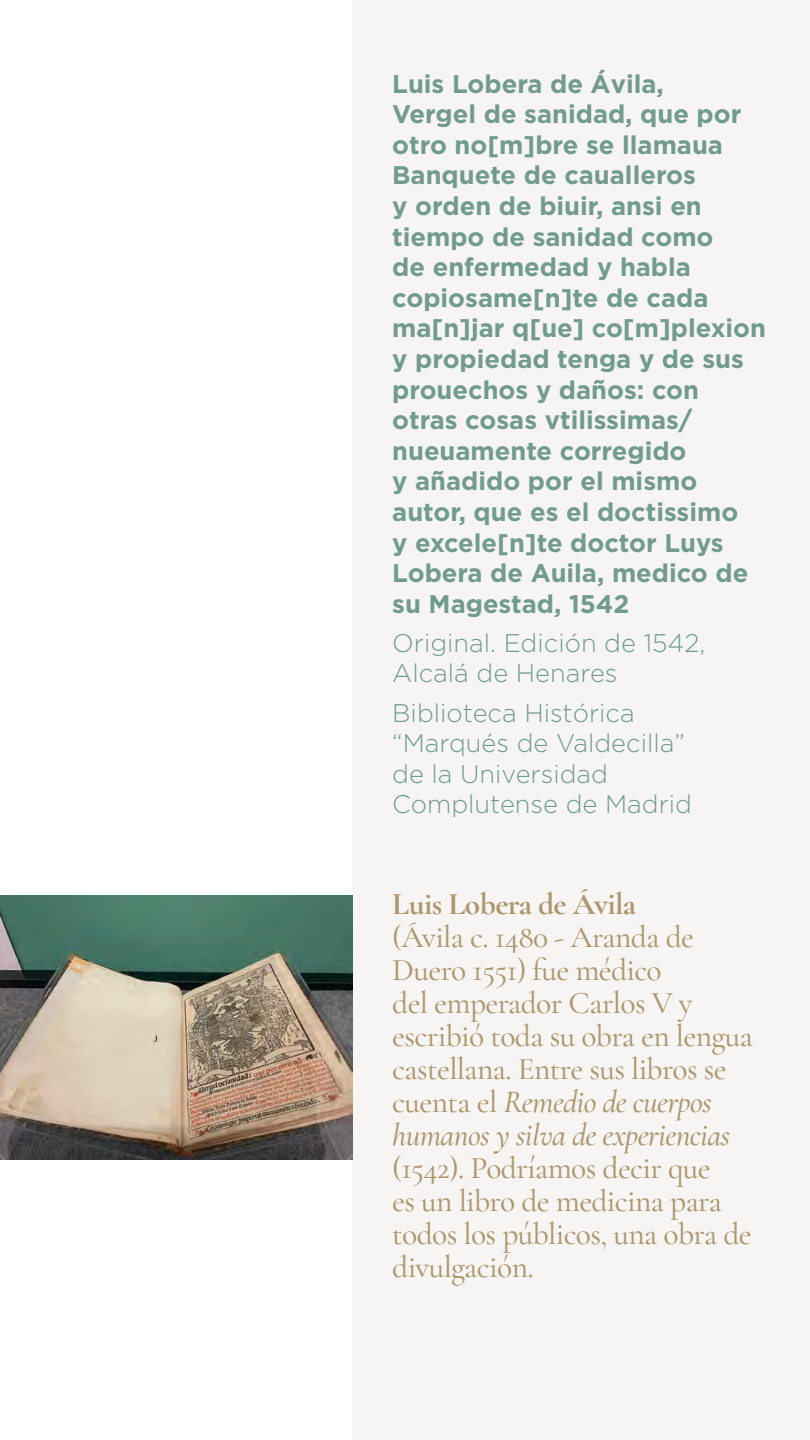
<style>
.page{position:relative;width:810px;height:1440px;background:#fff}
.page>*{position:absolute;margin:0;border:0;box-sizing:border-box;transform-origin:0 0}
.t1{font:500 31.5px/33px "Cormorant Garamond";letter-spacing:-.02em;color:#ad976e}
.t2{font:700 31.5px "Cormorant Garamond";letter-spacing:-.02em;color:#ad976e}
.t3{font:700 25.5px/30.6px "Gotham HTF";color:#719c8b}
.t4{font:300 25.5px/30.6px "Gotham HTF";color:#719c8b}
.s1{font-style:italic}
</style>
<div class="page">
<div style="left:353px;top:0;width:457px;height:1440px;background:#f7f5f3"></div>
<img style="left:0;top:895px;width:353px;height:265px">
<p class="t3" style="left:392px;top:68px;width:375px">Luis Lobera de Ávila,<br>Vergel de sanidad, que por otro no[m]bre se llamaua<br>Banquete de caualleros<br>y orden de biuir, ansi en tiempo de sanidad como<br>de enfermedad y habla copiosame[n]te de cada ma[n]jar q[ue] co[m]plexion y propiedad tenga y de sus prouechos y daños: con otras cosas vtilissimas/ nueuamente corregido<br>y añadido por el mismo autor, que es el doctissimo<br>y excele[n]te doctor Luys<br>Lobera de Auila, medico de su Magestad, 1542</p>
<p class="t4" style="left:392px;top:627px;width:315px">Original. Edición de 1542,<br>Alcalá de Henares</p>
<p class="t4" style="left:392px;top:697px;width:301px">Biblioteca Histórica “Marqués de Valdecilla” de la Universidad<br>Complutense de Madrid</p>
<p class="t2" style="left:392px;top:884px;width:245px">Luis Lobera de Ávila</p>
<p class="t1" style="left:392px;top:920px;width:362px">(Ávila c. 1480 - Aranda de<br>Duero 1551) fue médico<br>del emperador Carlos V y escribió toda su obra en lengua castellana. Entre sus libros se cuenta el <span class="s1">Remedio de cuerpos humanos y silva de experiencias</span></p>
<p class="t1" style="left:392px;top:1151px;width:361px">(1542). Podríamos decir que<br>es un libro de medicina para todos los públicos, una obra de divulgación.</p>
</div>
